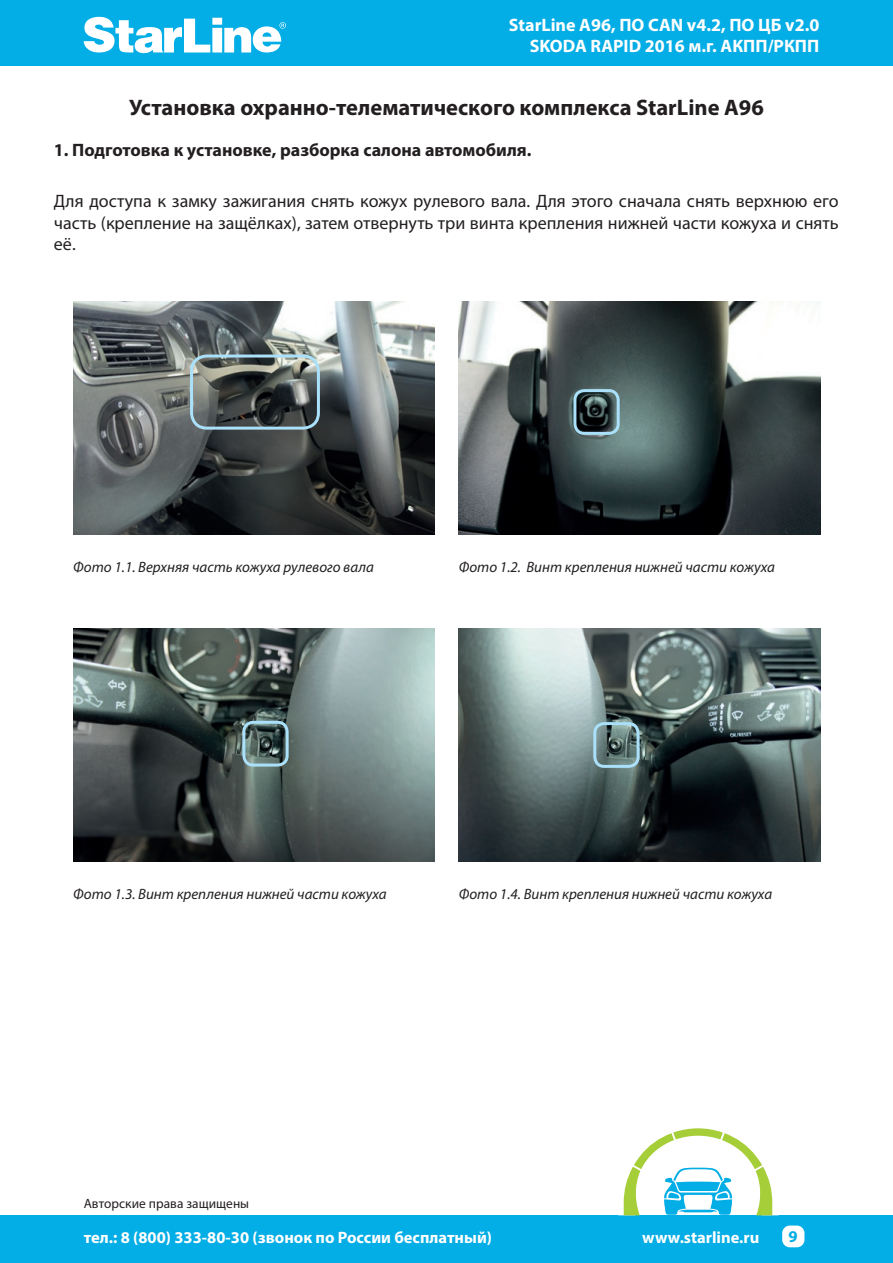
<style>
.page{position:relative;width:893px;height:1263px;background:#fff}
.page>*{position:absolute;margin:0;border:0;box-sizing:border-box;transform-origin:0 0}
.t1{font:700 22.5px "Myriad Pro";color:#231f20}
.t2{font:18px/21.6px "Myriad Pro";color:#231f20;text-align:justify}
.t3{font:700 18px/21.6px "Myriad Pro";color:#fff;text-align:right}
.t4{font:700 18px "Myriad Pro";color:#231f20}
.t5{font:700 16.5px "Myriad Pro";color:#fff}
.t6{font:700 16.5px "Myriad Pro";color:#03ade5}
.t7{font:italic 15px "Myriad Pro";color:#231f20}
.t8{font:13.5px "Myriad Pro";color:#231f20}
</style>
<div class="page">
<div style="left:0;top:0;width:893px;height:65px;background:#03ade5"></div>
<svg style="left:84px;top:17px;width:202px;height:36px"></svg>
<div style="left:0;top:1215px;width:893px;height:48px;background:#03ade5"></div>
<div style="left:782px;top:1225px;width:22px;height:22px;background:#fff;border-radius:8px"></div>
<svg style="left:623px;top:1128px;width:150px;height:87px"></svg>
<img style="left:73px;top:301px;width:362px;height:234px">
<img style="left:459px;top:301px;width:362px;height:234px">
<img style="left:73px;top:628px;width:362px;height:234px">
<img style="left:459px;top:628px;width:361px;height:234px">
<div style="left:190px;top:354px;width:130px;height:76px;border:3px solid #aae0f9;border-radius:15px"></div>
<div style="left:242px;top:721px;width:47px;height:45px;border:3px solid #aae0f9;border-radius:9px"></div>
<div style="left:593px;top:722px;width:47px;height:46px;border:3px solid #aae0f9;border-radius:9px"></div>
<div style="left:573px;top:389px;width:47px;height:46px;border:3px solid #aae0f9;border-radius:9px"></div>
<p class="t3" style="left:509px;top:13px;width:312px">StarLine А96, ПО CAN v4.2, ПО ЦБ v2.0<br>SKODA RAPID 2016 м.г. АКПП/РКПП</p>
<p class="t1" style="left:129px;top:92px;width:636px">Установка охранно-телематического комплекса StarLine A96</p>
<p class="t4" style="left:54px;top:138px;width:479px">1. Подготовка к установке, разборка салона автомобиля.</p>
<p class="t2" style="left:54px;top:190px;width:786px">Для доступа к замку зажигания снять кожух рулевого вала. Для этого сначала снять верхнюю его часть (крепление на защёлках), затем отвернуть три винта крепления нижней части кожуха и снять её.</p>
<p class="t7" style="left:73px;top:557px;width:302px">Фото 1.1. Верхняя часть кожуха рулевого вала</p>
<p class="t7" style="left:459px;top:557px;width:318px">Фото 1.2. Винт крепления нижней части кожуха</p>
<p class="t7" style="left:73px;top:884px;width:315px">Фото 1.3. Винт крепления нижней части кожуха</p>
<p class="t7" style="left:459px;top:884px;width:315px">Фото 1.4. Винт крепления нижней части кожуха</p>
<p class="t8" style="left:84px;top:1195px;width:167px">Авторские права защищены</p>
<p class="t5" style="left:84px;top:1226px;width:410px">тел.: 8 (800) 333-80-30 (звонок по России бесплатный)</p>
<p class="t5" style="left:642px;top:1226px;width:119px">www.starline.ru</p>
<p class="t6" style="left:789px;top:1226px;width:11px">9</p>
</div>
